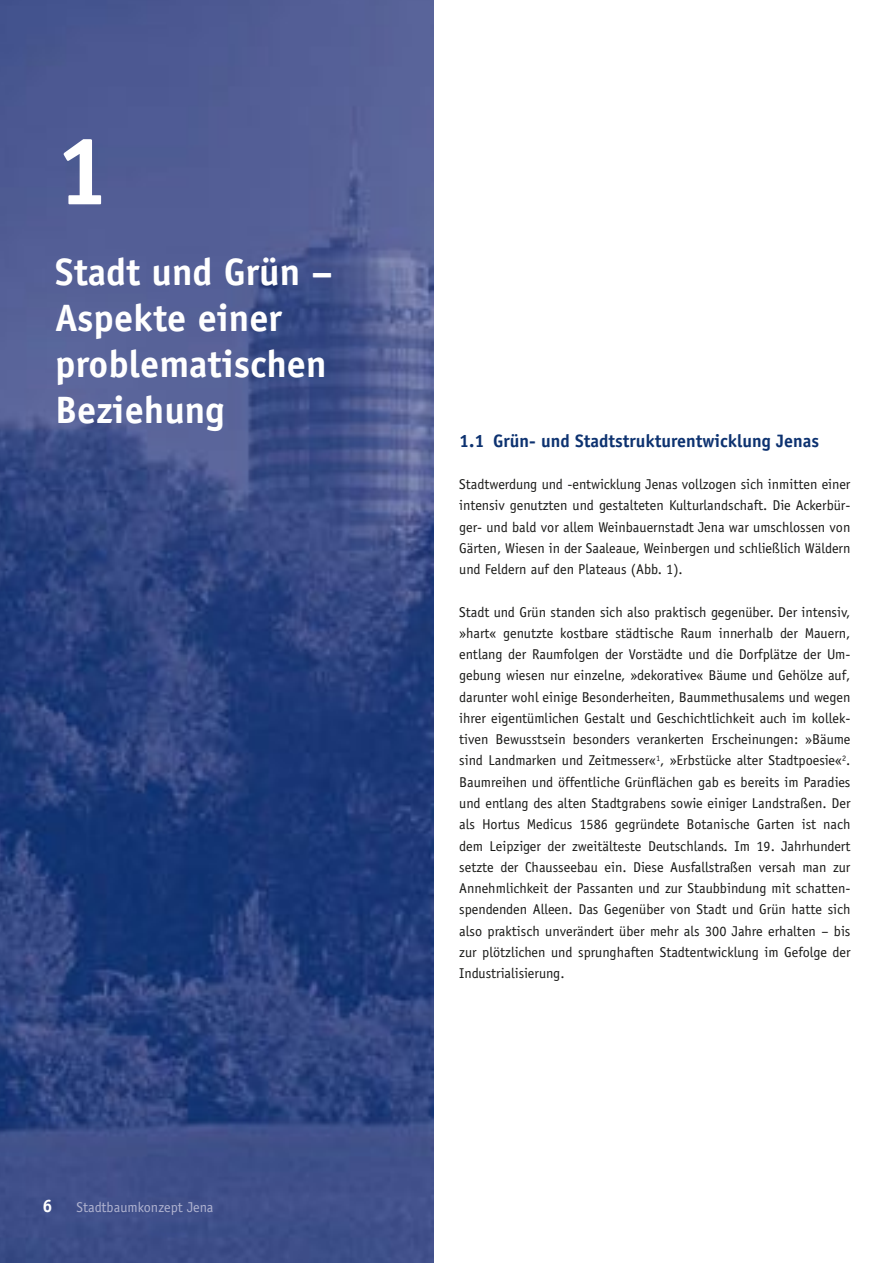
<style>
.page{position:relative;width:893px;height:1263px;background:#fff}
.page>*{position:absolute;margin:0;border:0;box-sizing:border-box;transform-origin:0 0}
.t1{font:700 97.5px "Officina Sans";color:#fff}
.t2{font:700 38.25px/45.9px "Officina Sans";color:#fff}
.t3{font:700 18px "Officina Sans";color:#0d3270}
.t4{font:700 18px "Officina Sans";color:#fff}
.t5{font:14.25px/21.3px "Officina Sans";color:#1a1a18;text-align:justify}
.t6{font:14.25px "Officina Sans";color:#b0b3d0}
</style>
<div class="page">
<img style="left:0;top:0;width:434px;height:1263px">
<h1 class="t1" style="left:55px;top:110px;width:56px">1</h1>
<h2 class="t2" style="left:55px;top:249px;width:279px">Stadt und Grün –<br>Aspekte einer problematischen<br>Beziehung</h2>
<p class="t4" style="left:43px;top:1194px;width:12px">6</p>
<p class="t6" style="left:77px;top:1199px;width:138px">Stadtbaumkonzept Jena</p>
<p class="t3" style="left:459px;top:429px;width:361px">1.1 Grün- und Stadtstrukturentwicklung Jenas</p>
<p class="t5" style="left:459px;top:474px;width:393px">Stadtwerdung und -entwicklung Jenas vollzogen sich inmitten einer intensiv genutzten und gestalteten Kulturlandschaft. Die Ackerbür&shy;ger- und bald vor allem Weinbauernstadt Jena war umschlossen von Gärten, Wiesen in der Saaleaue, Weinbergen und schließlich Wäldern und Feldern auf den Plateaus (Abb. 1).</p>
<p class="t5" style="left:459px;top:601px;width:393px">Stadt und Grün standen sich also praktisch gegenüber. Der intensiv, »hart« genutzte kostbare städtische Raum innerhalb der Mauern, entlang der Raumfolgen der Vorstädte und die Dorfplätze der Um&shy;gebung wiesen nur einzelne, »dekorative« Bäume und Gehölze auf, darunter wohl einige Besonderheiten, Baummethusalems und wegen ihrer eigentümlichen Gestalt und Geschichtlichkeit auch im kollek&shy;tiven Bewusstsein besonders verankerten Erscheinungen: »Bäume sind Landmarken und Zeitmesser«<sup>1</sup>, »Erbstücke alter Stadtpoesie«<sup>2</sup>.<br>Baumreihen und öffentliche Grünflächen gab es bereits im Paradies und entlang des alten Stadtgrabens sowie einiger Landstraßen. Der als Hortus Medicus 1586 gegründete Botanische Garten ist nach dem Leipziger der zweitälteste Deutschlands. Im 19. Jahrhundert setzte der Chausseebau ein. Diese Ausfallstraßen versah man zur Annehmlichkeit der Passanten und zur Staubbindung mit schatten&shy;spendenden Alleen. Das Gegenüber von Stadt und Grün hatte sich also praktisch unverändert über mehr als 300 Jahre erhalten – bis zur plötzlichen und sprunghaften Stadtentwicklung im Gefolge der Industrialisierung.</p>
</div>
